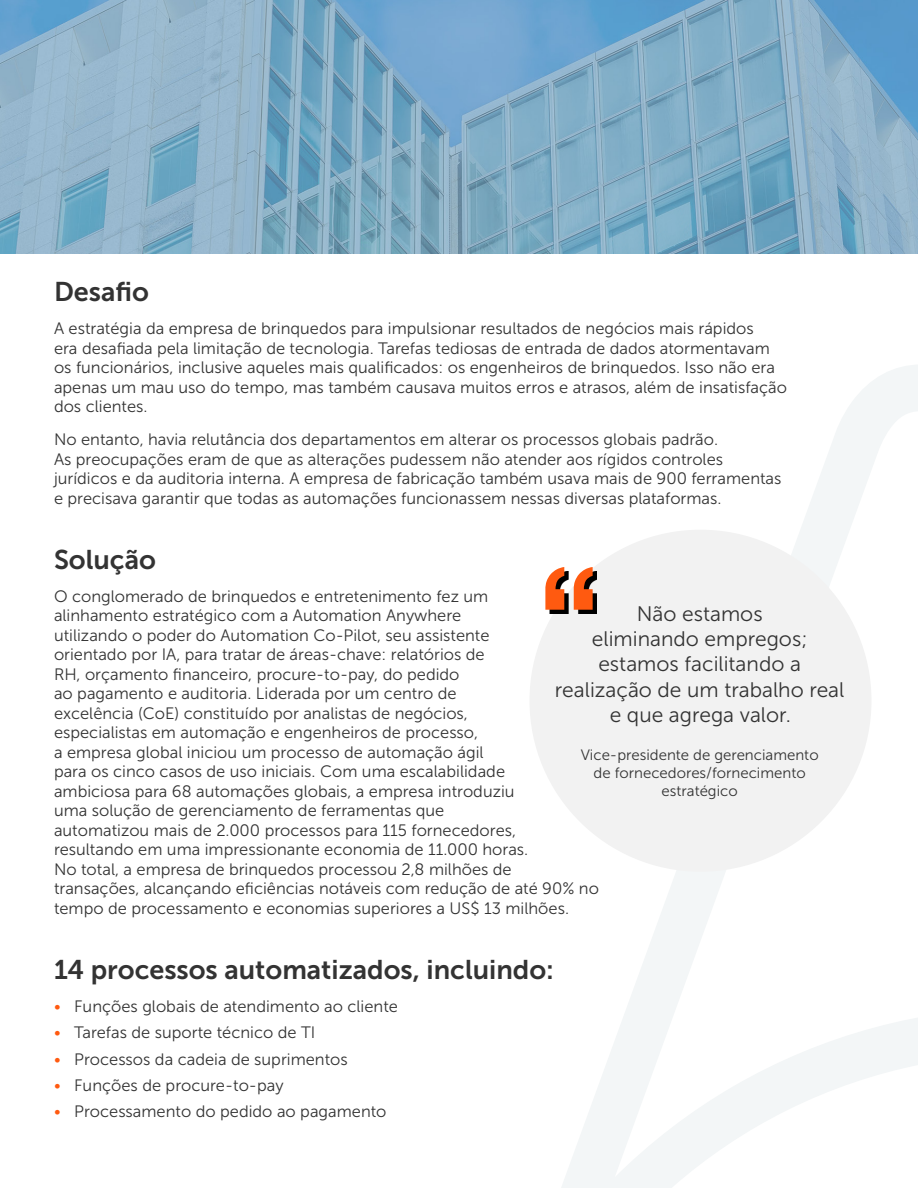
<style>
.page{position:relative;width:918px;height:1188px;background:#fff}
.page>*{position:absolute;margin:0;border:0;box-sizing:border-box;transform-origin:0 0}
.t1{font:27px "Museo Sans 700";color:#333}
.t2{font:21px/25.2px "Museo Sans 300";color:#333;text-align:center}
.Body{font:16.5px/19.5px "Museo Sans 300";color:#333}
.Quote_Title___Company{font:15px/18px "Museo Sans 300";color:#333;text-align:center}
.s1{color:#ff5a10}
</style>
<div class="page">
<svg style="left:549px;top:365px;width:369px;height:823px"></svg>
<div style="left:529px;top:530px;width:342px;height:342px;background:#f2f2f2;border-radius:50%"></div>
<img style="left:0;top:0;width:918px;height:254px">
<svg style="left:550px;top:571px;width:47px;height:43px"></svg>
<svg style="left:545px;top:567px;width:48px;height:43px"></svg>
<h1 class="t1" style="left:54px;top:277px;width:96px">Desafio</h1>
<p class="Body" style="left:54px;top:319px;width:735px">A estratégia da empresa de brinquedos para impulsionar resultados de negócios mais rápidos<br>era desafiada pela limitação de tecnologia. Tarefas tediosas de entrada de dados atormentavam os funcionários, inclusive aqueles mais qualificados: os engenheiros de brinquedos. Isso não era apenas um mau uso do tempo, mas também causava muitos erros e atrasos, além de insatisfação dos clientes.</p>
<p class="Body" style="left:54px;top:430px;width:729px">No entanto, havia relutância dos departamentos em alterar os processos globais padrão.<br>As preocupações eram de que as alterações pudessem não atender aos rígidos controles jurídicos e da auditoria interna. A empresa de fabricação também usava mais de 900 ferramentas e precisava garantir que todas as automações funcionassem nessas diversas plataformas.</p>
<h1 class="t1" style="left:54px;top:544px;width:103px">Solução</h1>
<p class="Body" style="left:54px;top:586px;width:546px">O conglomerado de brinquedos e entretenimento fez um<br>alinhamento estratégico com a Automation Anywhere<br>utilizando o poder do Automation Co-Pilot, seu assistente<br>orientado por IA, para tratar de áreas-chave: relatórios de<br>RH, orçamento financeiro, procure-to-pay, do pedido<br>ao pagamento e auditoria. Liderada por um centro de<br>excelência (CoE) constituído por analistas de negócios,<br>especialistas em automação e engenheiros de processo,<br>a empresa global iniciou um processo de automação ágil<br>para os cinco casos de uso iniciais. Com uma escalabilidade<br>ambiciosa para 68 automações globais, a empresa introduziu<br>uma solução de gerenciamento de ferramentas que<br>automatizou mais de 2.000 processos para 115 fornecedores, resultando em uma impressionante economia de 11.000 horas.<br>No total, a empresa de brinquedos processou 2,8 milhões de transações, alcançando eficiências notáveis com redução de até 90% no tempo de processamento e economias superiores a US$ 13 milhões.</p>
<p class="t2" style="left:555px;top:601px;width:291px">Não estamos<br>eliminando empregos; estamos facilitando a realização de um trabalho real e que agrega valor.</p>
<p class="Quote_Title___Company" style="left:581px;top:746px;width:239px">Vice-presidente de gerenciamento de fornecedores/fornecimento estratégico</p>
<h1 class="t1" style="left:54px;top:955px;width:502px">14 processos automatizados, incluindo:</h1>
<p class="Body" style="left:54px;top:997px;width:346px"><span class="s1">•</span> Funções globais de atendimento ao cliente</p>
<p class="Body" style="left:54px;top:1023px;width:263px"><span class="s1">•</span> Tarefas de suporte técnico de TI</p>
<p class="Body" style="left:54px;top:1049px;width:295px"><span class="s1">•</span> Processos da cadeia de suprimentos</p>
<p class="Body" style="left:54px;top:1075px;width:231px"><span class="s1">•</span> Funções de procure-to-pay</p>
<p class="Body" style="left:54px;top:1102px;width:334px"><span class="s1">•</span> Processamento do pedido ao pagamento</p>
</div>
